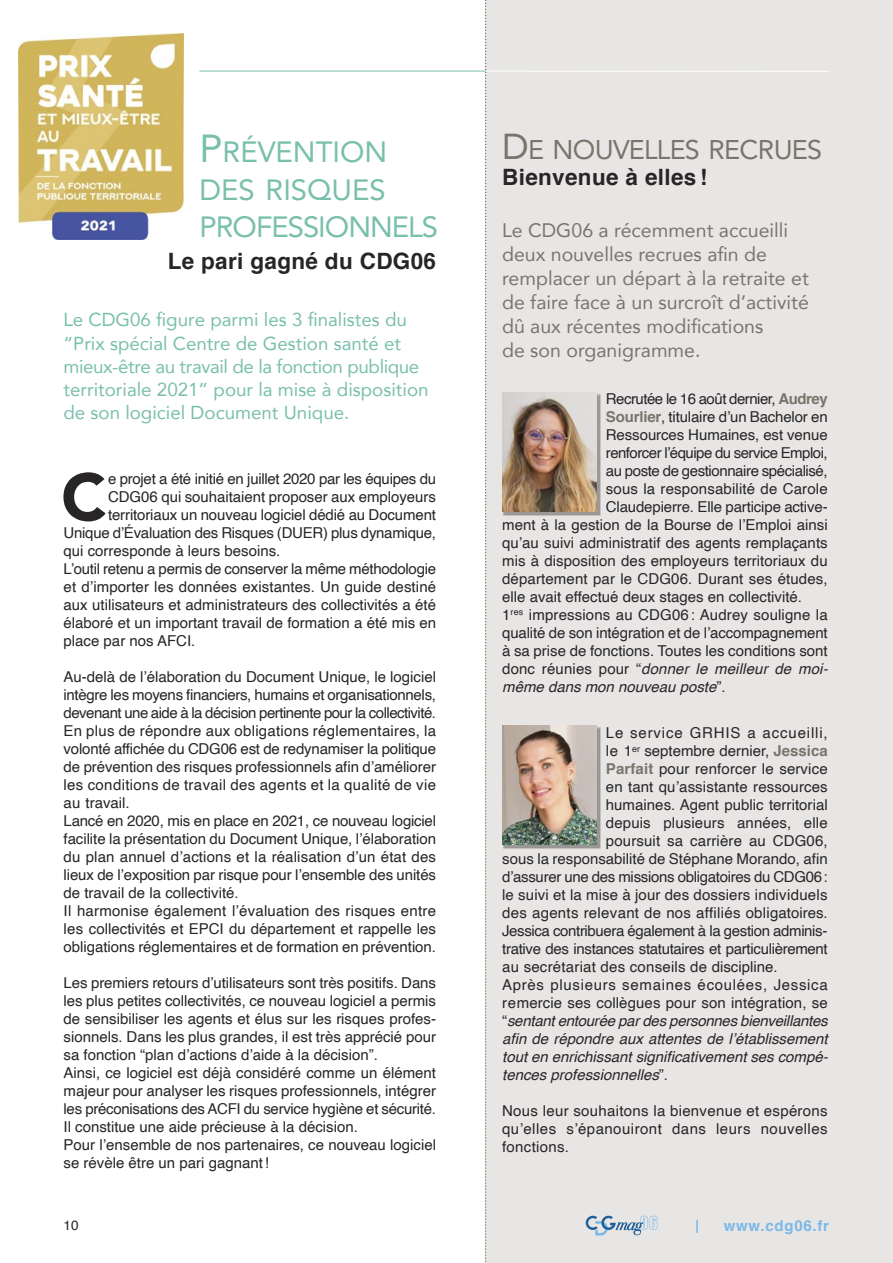
<style>
.page{position:relative;width:893px;height:1263px;background:#fff}
.page>*{position:absolute;margin:0;border:0;box-sizing:border-box;transform-origin:0 0}
.t1{font:900 66px "Avenir";color:#272526}
.t2{font:29.25px/37.5px "Avenir";color:#78bfac}
.t3{font:27px "Avenir";letter-spacing:-.025em;color:#7b746c}
.t4{font:700 22.5px "Helvetica";letter-spacing:.015em;color:#272526}
.t5{font:19.5px/24px "Avenir";color:#7b746c}
.t6{font:18.75px/23.1px "Avenir";color:#78bfac}
.t7{font:15px/18px "Helvetica";color:#272526;text-align:justify}
.t8{font:italic 15px/18px "Helvetica";color:#272526;text-align:justify}
.t9{font:15px "Helvetica";letter-spacing:-.02em;color:#272526}
.t10{font:15px "Helvetica";letter-spacing:-.03em;color:#272526}
.t11{font:15px "Helvetica";letter-spacing:-.025em;color:#272526}
.t12{font:15px "Helvetica";letter-spacing:.02em;color:#272526}
.t13{font:15px "Helvetica";letter-spacing:-.035em;color:#272526}
.t14{font:15px "Helvetica";letter-spacing:.055em;color:#272526}
.t15{font:700 15px "Helvetica";letter-spacing:.05em;color:#7ab8e8}
.t16{font:13.5px "Helvetica";color:#272526}
.s1{font-size:39px}
.s2{font-size:36px}
.s3{font-weight:700;color:#7b746c}
.s4{font-style:italic}
.s5{font-style:normal}
</style>
<div class="page">
<div style="left:486px;top:0;width:407px;height:1263px;background:#e7e6e4"></div>
<svg style="left:696px;top:1220px;width:2px;height:13px"></svg>
<svg style="left:586px;top:1216px;width:71px;height:19px"></svg>
<hr style="left:199px;top:71px;width:287px;height:1px;background:#78bfac">
<img style="left:502px;top:725px;width:99px;height:124px">
<img style="left:502px;top:726px;width:95px;height:119px">
<img style="left:502px;top:392px;width:99px;height:124px">
<img style="left:502px;top:393px;width:95px;height:119px">
<hr style="left:486px;top:71px;width:343px;height:1px;background:#fff">
<img style="left:19px;top:33px;width:165px;height:206px">
<svg style="left:485px;top:0;width:1px;height:1263px"></svg>
<p class="t2" style="left:199px;top:134px;width:240px"><span class="s1">P</span>RÉVENTION<br>DES RISQUES<br>PROFESSIONNELS</p>
<p class="t4" style="left:168px;top:251px;width:270px">Le pari gagné du CDG06</p>
<p class="t6" style="left:63px;top:309px;width:367px">Le CDG06 figure parmi les 3 finalistes du “Prix spécial Centre de Gestion santé et mieux-être au travail de la fonction publique territoriale 2021” pour la mise à disposition de son logiciel Document Unique.</p>
<p class="t1" style="left:61px;top:454px;width:47px">C</p>
<p class="t9" style="left:108px;top:473px;width:330px">e projet a été initié en juillet 2020 par les équipes du</p>
<p class="t7" style="left:108px;top:489px;width:329px">CDG06 qui souhaitaient proposer aux employeurs</p>
<p class="t7" style="left:108px;top:507px;width:329px">territoriaux un nouveau logiciel dédié au Document</p>
<p class="t9" style="left:64px;top:527px;width:374px">Unique d’Évaluation des Risques (DUER) plus dynamique,</p>
<p class="t7" style="left:64px;top:543px;width:218px">qui corresponde à leurs besoins.</p>
<p class="t7" style="left:64px;top:561px;width:374px">L’outil retenu a permis de conserver la même méthodologie et d’importer les données existantes. Un guide destiné aux utilisateurs et administrateurs des collectivités a été élaboré et un important travail de formation a été mis en place par nos AFCI.</p>
<p class="t7" style="left:64px;top:669px;width:374px">Au-delà de l’élaboration du Document Unique, le logiciel intègre les moyens financiers, humains et organisationnels, devenant une aide à la décision pertinente pour la collectivité.<br>En plus de répondre aux obligations réglementaires, la volonté affichée du CDG06 est de redynamiser la politique de prévention des risques professionnels afin d’améliorer les conditions de travail des agents et la qualité de vie au travail.</p>
<p class="t7" style="left:64px;top:813px;width:374px">Lancé en 2020, mis en place en 2021, ce nouveau logiciel facilite la présentation du Document Unique, l’élaboration du plan annuel d’actions et la réalisation d’un état des lieux de l’exposition par risque pour l’ensemble des unités de travail de la collectivité.</p>
<p class="t7" style="left:64px;top:903px;width:374px">Il harmonise également l’évaluation des risques entre les collectivités et EPCI du département et rappelle les obligations réglementaires et de formation en prévention.</p>
<p class="t7" style="left:64px;top:975px;width:374px">Les premiers retours d’utilisateurs sont très positifs. Dans les plus petites collectivités, ce nouveau logiciel a permis de sensibiliser les agents et élus sur les risques profes&shy;sionnels. Dans les plus grandes, il est très apprécié pour sa fonction “plan d’actions d’aide à la décision”.</p>
<p class="t7" style="left:64px;top:1065px;width:374px">Ainsi, ce logiciel est déjà considéré comme un élément majeur pour analyser les risques professionnels, intégrer les préconisations des ACFI du service hygiène et sécurité.<br>Il constitue une aide précieuse à la décision.</p>
<p class="t7" style="left:64px;top:1137px;width:374px">Pour l’ensemble de nos partenaires, ce nouveau logiciel se révèle être un pari gagnant!</p>
<p class="t3" style="left:502px;top:132px;width:322px"><span class="s2">D</span>E NOUVELLES RECRUES</p>
<p class="t4" style="left:502px;top:168px;width:207px">Bienvenue à elles !</p>
<p class="t5" style="left:502px;top:219px;width:308px">Le CDG06 a récemment accueilli deux nouvelles recrues afin de remplacer un départ à la retraite et de faire face à un surcroît d’activité dû aux récentes modifications<br>de son organigramme.</p>
<p class="t10" style="left:606px;top:392px;width:223px">Recrutée le 16 août dernier, <span class="s3">Audrey</span></p>
<p class="t7" style="left:606px;top:409px;width:223px"><span class="s3">Sourlier</span>, titulaire d’un Bachelor en</p>
<p class="t7" style="left:606px;top:427px;width:223px">Ressources Humaines, est venue</p>
<p class="t13" style="left:606px;top:446px;width:223px">renforcer l’équipe du service Emploi,</p>
<p class="t10" style="left:606px;top:464px;width:223px">au poste de gestionnaire spécialisé,</p>
<p class="t7" style="left:606px;top:481px;width:223px">sous la responsabilité de Carole</p>
<p class="t7" style="left:606px;top:499px;width:223px">Claudepierre. Elle participe active-</p>
<p class="t7" style="left:502px;top:517px;width:327px">ment à la gestion de la Bourse de l’Emploi ainsi</p>
<p class="t7" style="left:502px;top:535px;width:327px">qu’au suivi administratif des agents remplaçants</p>
<p class="t7" style="left:502px;top:553px;width:327px">mis à disposition des employeurs territoriaux du</p>
<p class="t7" style="left:502px;top:571px;width:327px">département par le CDG06. Durant ses études,</p>
<p class="t7" style="left:502px;top:589px;width:301px">elle avait effectué deux stages en collectivité.</p>
<p class="t7" style="left:502px;top:607px;width:327px">1<sup>res</sup> impressions au CDG06: Audrey souligne la qualité de son intégration et de l’accompagnement à sa prise de fonctions. Toutes les conditions sont donc réunies pour “<span class="s4">donner le meilleur de moi&shy;même dans mon nouveau poste</span>”.</p>
<p class="t14" style="left:606px;top:727px;width:223px">Le service GRHIS a accueilli,</p>
<p class="t7" style="left:606px;top:743px;width:223px">le 1<sup>er</sup> septembre dernier, <span class="s3">Jessica</span></p>
<p class="t7" style="left:606px;top:761px;width:223px"><span class="s3">Parfait</span> pour renforcer le service</p>
<p class="t7" style="left:606px;top:779px;width:223px">en tant qu’assistante ressources</p>
<p class="t7" style="left:606px;top:797px;width:223px">humaines. Agent public territorial</p>
<p class="t7" style="left:606px;top:815px;width:223px">depuis plusieurs années, elle</p>
<p class="t7" style="left:606px;top:833px;width:223px">poursuit sa carrière au CDG06,</p>
<p class="t7" style="left:502px;top:851px;width:327px">sous la responsabilité de Stéphane Morando, afin</p>
<p class="t9" style="left:502px;top:871px;width:327px">d’assurer une des missions obligatoires du CDG06:</p>
<p class="t7" style="left:502px;top:887px;width:327px">le suivi et la mise à jour des dossiers individuels</p>
<p class="t12" style="left:502px;top:907px;width:327px">des agents relevant de nos affiliés obligatoires.</p>
<p class="t11" style="left:502px;top:925px;width:327px">Jessica contribuera également à la gestion adminis-</p>
<p class="t9" style="left:502px;top:943px;width:327px">trative des instances statutaires et particulièrement</p>
<p class="t7" style="left:502px;top:959px;width:277px">au secrétariat des conseils de discipline.</p>
<p class="t8" style="left:502px;top:977px;width:327px"><span class="s5">Après plusieurs semaines écoulées, Jessica remercie ses collègues pour son intégration, se “</span>sentant entourée par des personnes bienveillantes afin de répondre aux attentes de l’établissement tout en enrichissant significativement ses compé&shy;tences professionnelles<span class="s5">”.</span></p>
<p class="t7" style="left:502px;top:1103px;width:327px">Nous leur souhaitons la bienvenue et espérons qu’elles s’épanouiront dans leurs nouvelles fonctions.</p>
<p class="t16" style="left:64px;top:1219px;width:17px">10</p>
<p class="t15" style="left:724px;top:1219px;width:107px">www.cdg06.fr</p>
</div>
